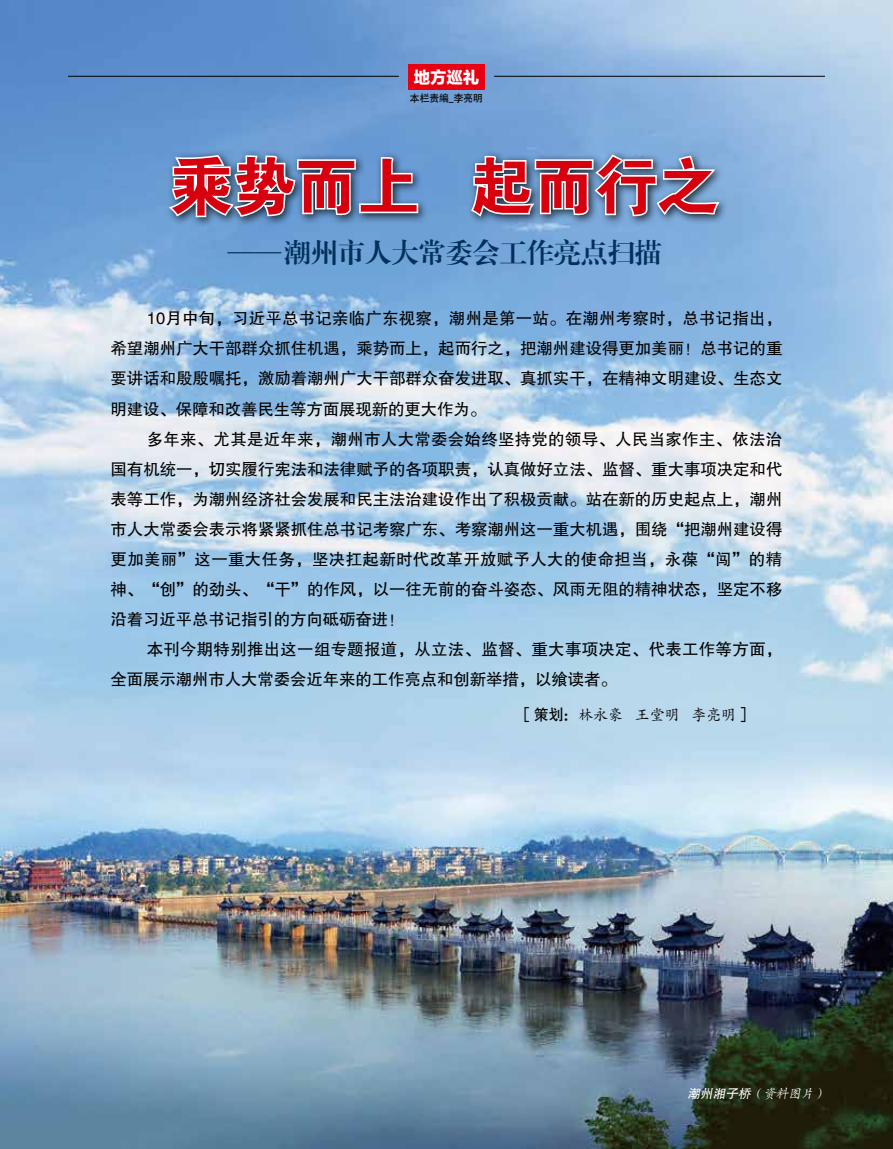
<style>
.page{position:relative;width:893px;height:1149px;background:#fff}
.page>*{position:absolute;margin:0;border:0;box-sizing:border-box;transform-origin:0 0}
.t1{font:63px "FZDHTJW GB1 0";letter-spacing:-.01em;color:#d7000f}
.t2{font:27px "FZXBSJW GB1 0";color:#00305b}
.t3{font:16.5px/30px "FZHTJW GB1 0";letter-spacing:-.005em;color:#000;text-align:justify}
.t4{font:16.5px/30px "FZHTJW GB1 0";letter-spacing:.015em;color:#000}
.t5{font:16.5px "FZLTTHJW GB1 0";color:#fff}
.t6{font:15px "FZKTJW GB1 0";letter-spacing:-.01em;color:#000}
.t7{font:italic 12.75px "FZKTJW GB1 0";color:#fff}
.t8{font:9.75px "Heiti CSEG Medium GB";color:#000}
.s1{font-family:"Heiti CSEG Medium GB"}
.s2{font-family:"FZHTJW GB1 0"}
</style>
<div class="page">
<img style="left:0;top:0;width:893px;height:1148px">
<div style="left:165px;top:150px;width:564px;height:77px;background:#000;opacity:.75"></div>
<svg style="left:166px;top:152px;width:557px;height:67px"></svg>
<div style="left:408px;top:64px;width:77px;height:25px;background:#e60012"></div>
<hr style="left:494px;top:76px;width:331px;height:1px;background:#000">
<hr style="left:68px;top:76px;width:331px;height:1px;background:#000">
<p class="t5" style="left:414px;top:68px;width:67px">地方巡礼</p>
<p class="t8" style="left:410px;top:93px;width:75px">本栏责编_李亮明</p>
<h1 class="t1" style="left:170px;top:152px;width:552px">乘势而上 起而行之</h1>
<h2 class="t2" style="left:228px;top:237px;width:436px">——潮州市人大常委会工作亮点扫描</h2>
<p class="t3" style="left:111px;top:304px;width:673px;text-indent:36px">10月中旬，习近平总书记亲临广东视察，潮州是第一站。在潮州考察时，总书记指出，希望潮州广大干部群众抓住机遇，乘势而上，起而行之，把潮州建设得更加美丽！总书记的重要讲话和殷殷嘱托，激励着潮州广大干部群众奋发进取、真抓实干，在精神文明建设、生态文明建设、保障和改善民生等方面展现新的更大作为。</p>
<p class="t3" style="left:111px;top:424px;width:673px;text-indent:36px">多年来、尤其是近年来，潮州市人大常委会始终坚持党的领导、人民当家作主、依法治国有机统一，切实履行宪法和法律赋予的各项职责，认真做好立法、监督、重大事项决定和代表等工作，为潮州经济社会发展和民主法治建设作出了积极贡献。站在新的历史起点上，潮州市人大常委会表示将紧紧抓住总书记考察广东、考察潮州这一重大机遇，围绕“把潮州建设得更加美丽”这一重大任务，坚决扛起新时代改革开放赋予人大的使命担当，永葆“闯”的精神、“创”的劲头、“干”的作风，以一往无前的奋斗姿态、风雨无阻的精神状态，坚定不移沿着习近平总书记指引的方向砥砺奋进！</p>
<p class="t4" style="left:111px;top:634px;width:673px;text-indent:36px">本刊今期特别推出这一组专题报道，从立法、监督、重大事项决定、代表工作等方面，全面展示潮州市人大常委会近年来的工作亮点和创新举措，以飨读者。</p>
<p class="t6" style="left:522px;top:707px;width:227px"><span class="s1">[ 策划：</span>林永豪 王堂明 李亮明 <span class="s1">]</span></p>
<p class="t7" style="left:688px;top:1086px;width:143px"><span class="s2">潮州湘子桥</span>（资料图片）</p>
</div>
